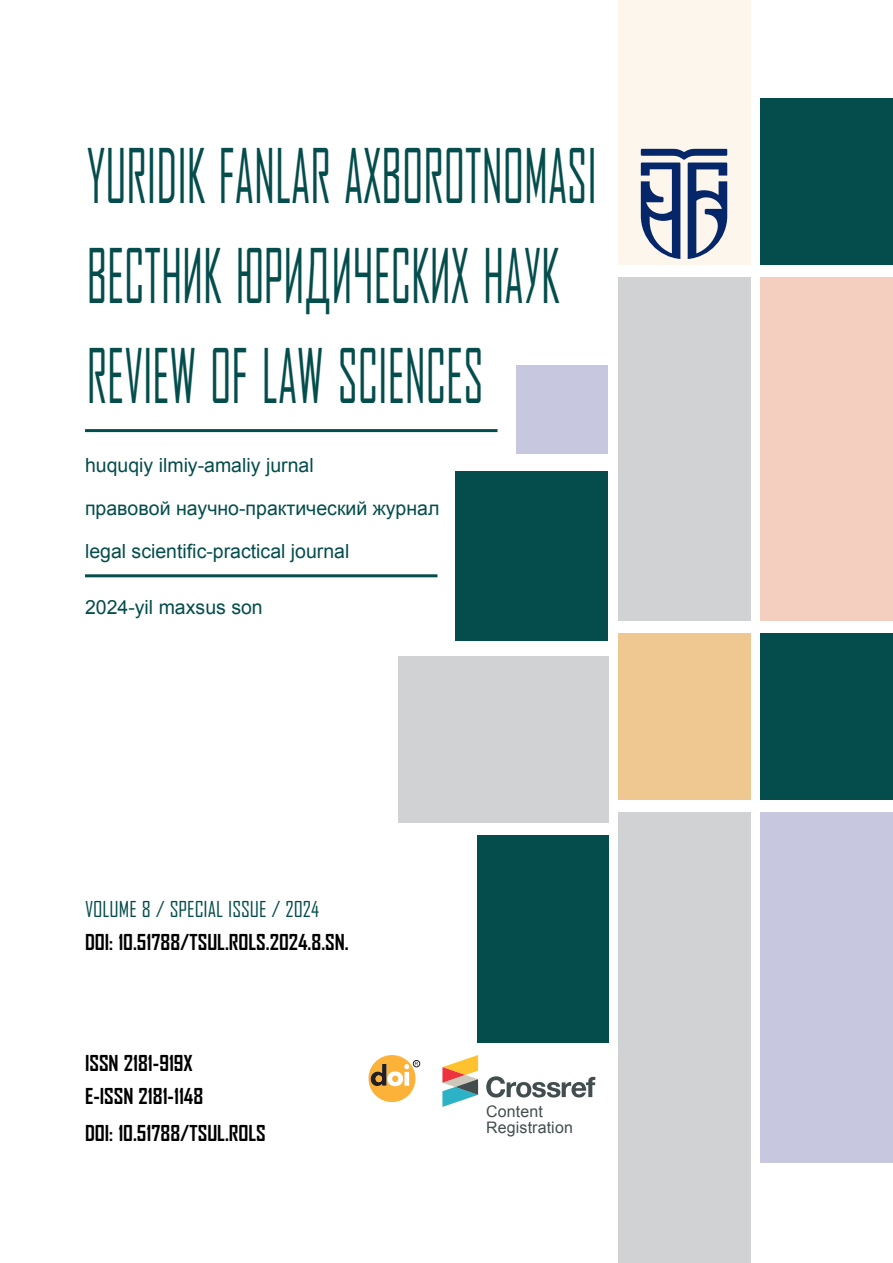
<style>
.page{position:relative;width:893px;height:1263px;background:#fff}
.page>*{position:absolute;margin:0;border:0;box-sizing:border-box;transform-origin:0 0}
.t1{font:72px/100.1px "Agency FB Cyrillic";color:#044d4c;scale:.67 1}
.t2{font:700 21px/32.7px "Agency FB";color:#000}
.t3{font:21px "Agency FB";color:#044d4c}
.t4{font:19.5px "Arial";color:#044d4c}
.t5{font:15.9px/16px "Arial";letter-spacing:.01em;color:#414d4e}
</style>
<div class="page">
<div style="left:618px;top:277px;width:132px;height:343px;background:#d1d2d4"></div>
<div style="left:618px;top:812px;width:132px;height:451px;background:#d1d2d4"></div>
<div style="left:618px;top:0;width:132px;height:264px;background:#fcf6ec"></div>
<div style="left:760px;top:277px;width:133px;height:343px;background:#f4cfc0"></div>
<div style="left:760px;top:812px;width:133px;height:351px;background:#c7c7e0"></div>
<div style="left:760px;top:633px;width:133px;height:166px;background:#044d4c"></div>
<div style="left:618px;top:633px;width:132px;height:166px;background:#efc891"></div>
<div style="left:455px;top:472px;width:153px;height:169px;background:#044d4c"></div>
<div style="left:398px;top:656px;width:210px;height:166px;background:#d1d2d4"></div>
<div style="left:516px;top:365px;width:92px;height:88px;background:#c7c7e0"></div>
<div style="left:760px;top:98px;width:133px;height:166px;background:#044d4c"></div>
<div style="left:477px;top:835px;width:131px;height:207px;background:#044d4c"></div>
<hr style="left:85px;top:429px;width:412px;height:3px;background:#044d4c">
<hr style="left:85px;top:574px;width:352px;height:3px;background:#044d4c">
<svg style="left:641px;top:149px;width:86px;height:110px"></svg>
<svg style="left:442px;top:1055px;width:36px;height:52px"></svg>
<svg style="left:486px;top:1076px;width:109px;height:22px"></svg>
<div style="left:413px;top:1060px;width:7px;height:7px;border:1px solid #231f20;border-radius:50%"></div>
<svg style="left:368px;top:1055px;width:50px;height:47px"></svg>
<h1 class="t1" style="left:87px;top:125px;width:763px">YURIDIK FANLAR AXBOROTNOMASI<br>BЕСТНИК ЮРИДИЧЕСКИХ НАУК<br>REVIEW OF LAW SCIENCES</h1>
<p class="t4" style="left:85px;top:452px;width:230px">huquqiy ilmiy-amaliy jurnal</p>
<p class="t4" style="left:85px;top:495px;width:356px">правовой научно-практический журнал</p>
<p class="t4" style="left:85px;top:538px;width:266px">legal scientific-practical journal</p>
<p class="t4" style="left:85px;top:594px;width:179px">2024-yil maxsus son</p>
<p class="t3" style="left:85px;top:896px;width:236px">VOLUME 8 / SPECIAL ISSUE / 2024</p>
<p class="t2" style="left:85px;top:925px;width:265px">DOI: 10.51788/TSUL.ROLS.2024.8.SN.</p>
<p class="t2" style="left:85px;top:1046px;width:120px">ISSN 2181-919X<br>E-ISSN 2181-1148</p>
<p class="t2" style="left:85px;top:1116px;width:182px">DOI: 10.51788/TSUL.ROLS</p>
<p class="t5" style="left:486px;top:1103px;width:88px">Content<br>Registration</p>
</div>
